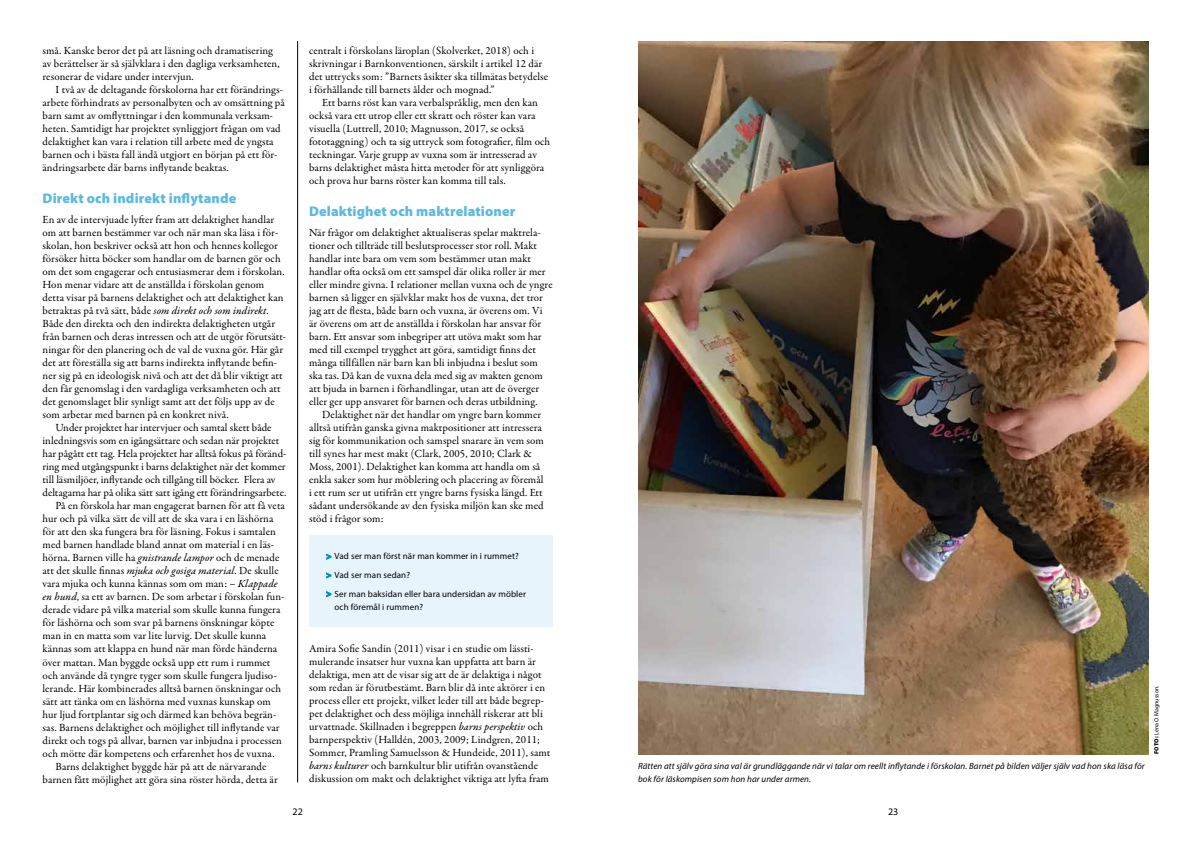
<style>
.page{position:relative;width:1191px;height:842px;background:#fff}
.page>*{position:absolute;margin:0;border:0;box-sizing:border-box;transform-origin:0 0}
.t1{font:900 14px "Myriad Pro";letter-spacing:.01em;color:#5bb9e2}
.t2{font:11px/13px "Garamond Premr Pro";letter-spacing:.005em;color:#000}
.t3{font:10px "Myriad Pro";color:#000}
.t4{font:italic 9px/13px "Myriad Pro";letter-spacing:.01em;color:#000}
.t5{font:9px/18.7px "Myriad Pro";letter-spacing:.01em;color:#000}
.t6{font:6px "Myriad Pro";letter-spacing:.01em;color:#000}
.s1{font-family:"Garamond Premr Pro Med It"}
.s2{font-weight:900;color:#008ecc}
.s3{font-weight:900}
</style>
<div class="page">
<hr style="left:297px;top:41px;width:1px;height:741px;background:#000">
<div style="left:309px;top:535px;width:244px;height:91px;background:#e8f4fc"></div>
<img style="left:638px;top:41px;width:510px;height:713px">
<p class="t2" style="left:43px;top:45px;width:239px">små. Kanske beror det på att läsning och dramatisering av berättelser är så självklara i den dagliga verksamheten, resonerar de vidare under intervjun.</p>
<p class="t2" style="left:43px;top:84px;width:244px;text-indent:13px">I två av de deltagande förskolorna har ett förändrings&shy;arbete förhindrats av personalbyten och av omsättning på barn samt av omflyttningar i den kommunala verksam&shy;heten. Samtidigt har projektet synliggjort frågan om vad delaktighet kan vara i relation till arbete med de yngsta barnen och i bästa fall ändå utgjort en början på ett för&shy;ändringsarbete där barns inflytande beaktas.</p>
<p class="t1" style="left:43px;top:189px;width:195px">Direkt och indirekt inflytande</p>
<p class="t2" style="left:43px;top:214px;width:245px">En av de intervjuade lyfter fram att delaktighet handlar om att barnen bestämmer var och när man ska läsa i för&shy;skolan, hon beskriver också att hon och hennes kollegor försöker hitta böcker som handlar om de barnen gör och om det som engagerar och entusiasmerar dem i förskolan.<br>Hon menar vidare att de anställda i förskolan genom detta visar på barnens delaktighet och att delaktighet kan betraktas på två sätt, både <span class="s1">som direkt och som indirekt</span>.<br>Både den direkta och den indirekta delaktigheten utgår från barnen och deras intressen och att de utgör förutsätt&shy;ningar för den planering och de val de vuxna gör. Här går det att föreställa sig att barns indirekta inflytande befin&shy;ner sig på en ideologisk nivå och att det då blir viktigt att den får genomslag i den vardagliga verksamheten och att det genomslaget blir synligt samt att det följs upp av de som arbetar med barnen på en konkret nivå.</p>
<p class="t2" style="left:56px;top:422px;width:217px">Under projektet har intervjuer och samtal skett både</p>
<p class="t2" style="left:43px;top:435px;width:238px">inledningsvis som en igångsättare och sedan när projektet</p>
<p class="t2" style="left:43px;top:448px;width:245px">har pågått ett tag. Hela projektet har alltså fokus på föränd-</p>
<p class="t2" style="left:43px;top:461px;width:245px">ring med utgångspunkt i barns delaktighet när det kommer</p>
<p class="t2" style="left:43px;top:474px;width:234px">till läsmiljöer, inflytande och tillgång till böcker. Flera av</p>
<p class="t2" style="left:43px;top:487px;width:245px">deltagarna har på olika sätt satt igång ett förändringsarbete.</p>
<p class="t2" style="left:56px;top:500px;width:231px">På en förskola har man engagerat barnen för att få veta</p>
<p class="t2" style="left:43px;top:513px;width:232px">hur och på vilka sätt de vill att de ska vara i en läshörna</p>
<p class="t2" style="left:43px;top:526px;width:235px">för att den ska fungera bra för läsning. Fokus i samtalen</p>
<p class="t2" style="left:43px;top:539px;width:233px">med barnen handlade bland annat om material i en läs-</p>
<p class="t2" style="left:43px;top:552px;width:238px">hörna. Barnen ville ha <span class="s1">gnistrande lampor</span> och de menade</p>
<p class="t2" style="left:43px;top:565px;width:238px">att det skulle finnas <span class="s1">mjuka och gosiga material</span>. De skulle</p>
<p class="t2" style="left:43px;top:578px;width:237px">vara mjuka och kunna kännas som om man: <span class="s1">– Klappade</span></p>
<p class="t2" style="left:43px;top:591px;width:243px"><span class="s1">en hund</span>, sa ett av barnen. De som arbetar i förskolan fun-</p>
<p class="t2" style="left:43px;top:604px;width:239px">derade vidare på vilka material som skulle kunna fungera</p>
<p class="t2" style="left:43px;top:617px;width:233px">för läshörna och som svar på barnens önskningar köpte</p>
<p class="t2" style="left:43px;top:630px;width:225px">man in en matta som var lite lurvig. Det skulle kunna</p>
<p class="t2" style="left:43px;top:643px;width:236px">kännas som att klappa en hund när man förde händerna</p>
<p class="t2" style="left:43px;top:656px;width:229px">över mattan. Man byggde också upp ett rum i rummet</p>
<p class="t2" style="left:43px;top:669px;width:236px">och använde då tyngre tyger som skulle fungera ljudiso-</p>
<p class="t2" style="left:43px;top:682px;width:240px">lerande. Här kombinerades alltså barnen önskningar och</p>
<p class="t2" style="left:43px;top:695px;width:230px">sätt att tänka om en läshörna med vuxnas kunskap om</p>
<p class="t2" style="left:43px;top:708px;width:235px">hur ljud fortplantar sig och därmed kan behöva begrän-</p>
<p class="t2" style="left:43px;top:721px;width:239px">sas. Barnens delaktighet och möjlighet till inflytande var</p>
<p class="t2" style="left:43px;top:734px;width:241px">direkt och togs på allvar, barnen var inbjudna i processen</p>
<p class="t2" style="left:43px;top:747px;width:234px">och mötte där kompetens och erfarenhet hos de vuxna.</p>
<p class="t2" style="left:56px;top:760px;width:212px">Barns delaktighet byggde här på att de närvarande</p>
<p class="t2" style="left:43px;top:773px;width:237px">barnen fått möjlighet att göra sina röster hörda, detta är</p>
<p class="t2" style="left:309px;top:45px;width:241px">centralt i förskolans läroplan (Skolverket, 2018) och i skrivningar i Barnkonventionen, särskilt i artikel 12 där det uttrycks som: ”Barnets åsikter ska tillmätas betydelse i förhållande till barnets ålder och mognad.”</p>
<p class="t2" style="left:309px;top:97px;width:243px;text-indent:13px">Ett barns röst kan vara verbalspråklig, men den kan också vara ett utrop eller ett skratt och röster kan vara visuella (Luttrell, 2010; Magnusson, 2017, se också fototaggning) och ta sig uttryck som fotografier, film och teckningar. Varje grupp av vuxna som är intresserad av barns delaktighet måsta hitta metoder för att synliggöra och prova hur barns röster kan komma till tals.</p>
<p class="t1" style="left:309px;top:202px;width:208px">Delaktighet och maktrelationer</p>
<p class="t2" style="left:309px;top:227px;width:245px">När frågor om delaktighet aktualiseras spelar maktrela&shy;tioner och tillträde till beslutsprocesser stor roll. Makt handlar inte bara om vem som bestämmer utan makt handlar ofta också om ett samspel där olika roller är mer eller mindre givna. I relationer mellan vuxna och de yngre barnen så ligger en självklar makt hos de vuxna, det tror jag att de flesta, både barn och vuxna, är överens om. Vi är överens om att de anställda i förskolan har ansvar för barn. Ett ansvar som inbegriper att utöva makt som har med till exempel trygghet att göra, samtidigt finns det många tillfällen när barn kan bli inbjudna i beslut som ska tas. Då kan de vuxna dela med sig av makten genom att bjuda in barnen i förhandlingar, utan att de överger eller ger upp ansvaret för barnen och deras utbildning.</p>
<p class="t2" style="left:309px;top:409px;width:236px;text-indent:13px">Delaktighet när det handlar om yngre barn kommer alltså utifrån ganska givna maktpositioner att intressera sig för kommunikation och samspel snarare än vem som till synes har mest makt (Clark, 2005, 2010; Clark &amp; Moss, 2001). Delaktighet kan komma att handla om så enkla saker som hur möblering och placering av föremål i ett rum ser ut utifrån ett yngre barns fysiska längd. Ett sådant undersökande av den fysiska miljön kan ske med stöd i frågor som:</p>
<p class="t5" style="left:326px;top:547px;width:201px"><span class="s2">&gt;</span> Vad ser man först när man kommer in i rummet? <span class="s2">&gt;</span> Vad ser man sedan?<br><span class="s2">&gt;</span> Ser man baksidan eller bara undersidan av möbler</p>
<p class="t5" style="left:334px;top:597px;width:90px">och föremål i rummen?</p>
<p class="t2" style="left:309px;top:643px;width:243px">Amira Sofie Sandin (2011) visar i en studie om lässti&shy;mulerande insatser hur vuxna kan uppfatta att barn är delaktiga, men att de visar sig att de är delaktiga i något som redan är förutbestämt. Barn blir då inte aktörer i en process eller ett projekt, vilket leder till att både begrep&shy;pet delaktighet och dess möjliga innehåll riskerar att bli urvattnade. Skillnaden i begreppen <span class="s1">barns perspektiv</span> och barnperspektiv (Halldén, 2003, 2009; Lindgren, 2011; Sommer, Pramling Samuelsson &amp; Hundeide, 2011), samt <span class="s1">barns kulturer</span> och barnkultur blir utifrån ovanstående diskussion om makt och delaktighet viktiga att lyfta fram</p>
<p class="t4" style="left:638px;top:760px;width:508px">Rätten att själv göra sina val är grundläggande när vi talar om reellt inflytande i förskolan. Barnet på bilden väljer själv vad hon ska läsa för bok för läskompisen som hon har under armen.</p>
<p class="t3" style="left:293px;top:806px;width:12px">22</p>
<p class="t3" style="left:888px;top:806px;width:12px">23</p>
<p class="t6" style="left:1152px;top:754px;width:70px;rotate:-90deg"><span class="s3">FOTO:</span> Lena O Magnusson.</p>
</div>
